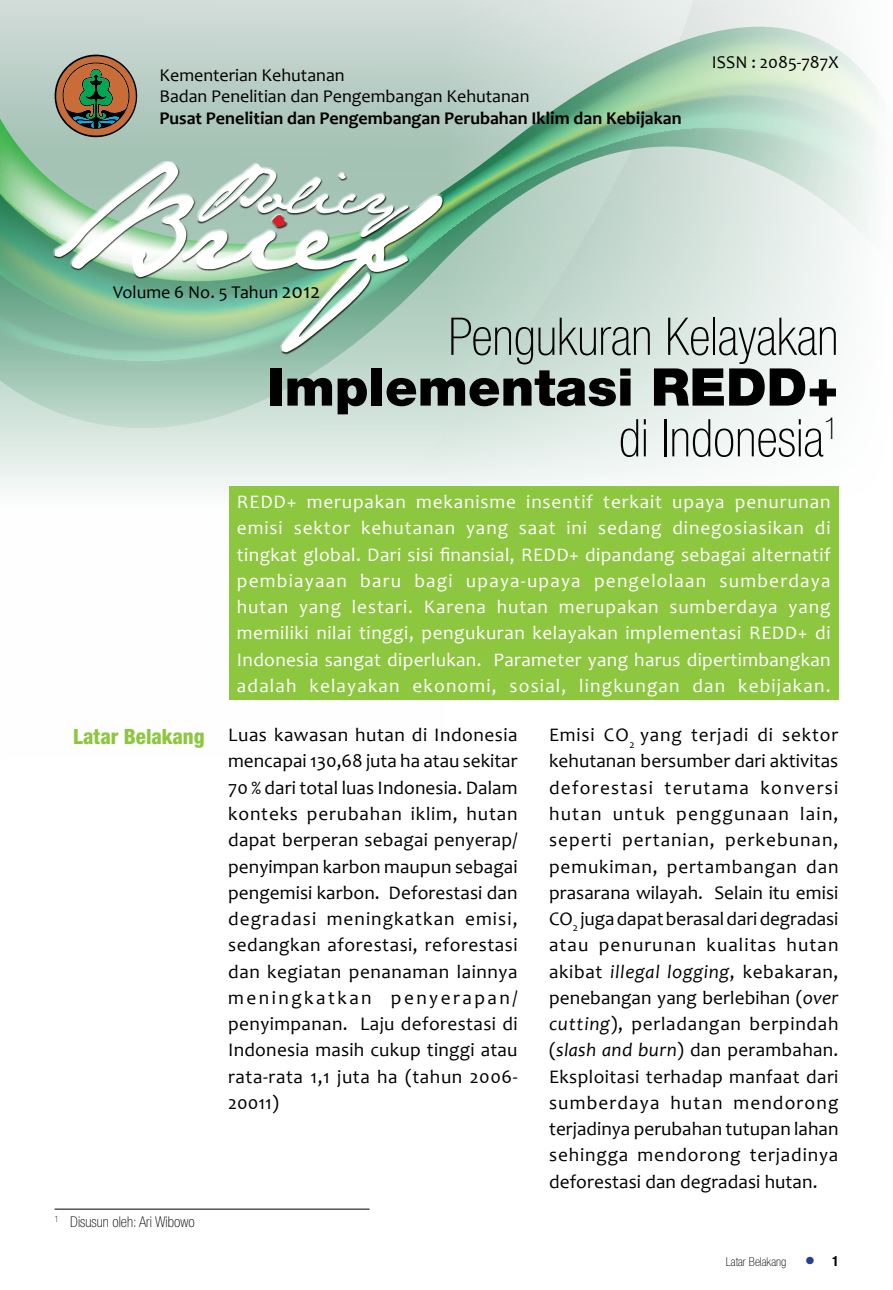
<style>
.page{position:relative;width:893px;height:1290px;background:#fff}
.page>*{position:absolute;margin:0;border:0;box-sizing:border-box;transform-origin:0 0}
.t1{font:900 51.98px/50.8px "Helvetica Neue LT Std";color:#000;text-align:right}
.t2{font:100 condensed 51.98px "Helvetica Neue LT Std";color:#000}
.t3{font:800 condensed 21px "Helvetica Neue LT Std";color:#8dc63f}
.t4{font:19.25px/26.2px "Candara";letter-spacing:.015em;color:#000;text-align:justify}
.t5{font:19.25px/26.2px "Candara";letter-spacing:.06em;color:#fff;text-align:justify}
.t6{font:18.03px/21.7px "Candara";color:#000}
.t7{font:700 18.03px "Candara";color:#000}
.t8{font:100 condensed 14.88px "Helvetica Neue LT Std";color:#000}
.t9{font:100 condensed 12.25px "Helvetica Neue LT Std";color:#000}
.s1{font-size:21px}
.s2{font-weight:100;font-stretch:condensed}
.s3{font-style:italic}
.s4{font-weight:700;font-size:21px;color:#25408f}
.s5{font-weight:700;font-size:14px}
</style>
<div class="page">
<svg style="left:0;top:0;width:839px;height:551px"></svg>
<svg style="left:0;top:32px;width:878px;height:68px;background:#c2d6cb"></svg>
<svg style="left:0;top:100px;width:878px;height:269px;background:#bed7cb"></svg>
<svg style="left:0;top:100px;width:388px;height:182px;background:#9bc1ac"></svg>
<div style="left:229px;top:486px;width:609px;height:214px;background:#8dc63f"></div>
<svg style="left:55px;top:55px;width:82px;height:82px;background:#857453"></svg>
<div style="left:53px;top:164px;width:392px;height:191px;background:#000;opacity:.75"></div>
<svg style="left:55px;top:162px;width:387px;height:190px"></svg>
<svg style="left:199px;top:164px;width:209px;height:73px"></svg>
<hr style="left:55px;top:1209px;width:315px;height:1px;background:#000">
<p class="t6" style="left:159px;top:64px;width:371px">Kementerian Kehutanan<br>Badan Penelitian dan Pengembangan Kehutanan</p>
<p class="t7" style="left:159px;top:107px;width:524px">Pusat Penelitian dan Pengembangan Perubahan Iklim dan Kebijakan</p>
<p class="t6" style="left:712px;top:51px;width:128px">ISSN : 2085-787X</p>
<p class="t6" style="left:113px;top:281px;width:209px">Volume 6 No. 5 Tahun <span class="s1">2012</span></p>
<h1 class="t2" style="left:448px;top:307px;width:392px">Pengukuran Kelayakan</h1>
<h1 class="t1" style="left:267px;top:361px;width:573px">Implementasi REDD+ <span class="s2">di Indonesia</span><sup>1</sup></h1>
<p class="t3" style="left:73px;top:724px;width:133px">Latar Belakang</p>
<p class="t8" style="left:55px;top:1213px;width:142px"><sup>1</sup> Disusun oleh: Ari Wibowo</p>
<p class="t5" style="left:237px;top:488px;width:595px">REDD+ merupakan mekanisme insentif terkait upaya penurunan emisi sektor kehutanan yang saat ini sedang dinegosiasikan di tingkat global. Dari sisi finansial, REDD+ dipandang sebagai alternatif pembiayaan baru bagi upaya-upaya pengelolaan sumberdaya hutan yang lestari. Karena hutan merupakan sumberdaya yang memiliki nilai tinggi, pengukuran kelayakan implementasi REDD+ di Indonesia sangat diperlukan. Parameter yang harus dipertimbangkan adalah kelayakan ekonomi, sosial, lingkungan dan kebijakan.</p>
<p class="t4" style="left:228px;top:722px;width:291px">Luas kawasan hutan di Indonesia mencapai 130,68 juta ha atau sekitar 70 % dari total luas Indonesia. Dalam konteks perubahan iklim, hutan dapat berperan sebagai penyerap/ penyimpan karbon maupun sebagai pengemisi karbon. Deforestasi dan degradasi meningkatkan emisi, sedangkan aforestasi, reforestasi dan kegiatan penanaman lainnya meningkatkan penyerapan/ penyimpanan. Laju deforestasi di Indonesia masih cukup tinggi atau rata-rata 1,1 juta ha (tahun 2006- 20011)</p>
<p class="t4" style="left:549px;top:722px;width:291px">Emisi CO<sub>2</sub> yang terjadi di sektor kehutanan bersumber dari aktivitas deforestasi terutama konversi hutan untuk penggunaan lain, seperti pertanian, perkebunan, pemukiman, pertambangan dan prasarana wilayah. Selain itu emisi CO<sub>2</sub> juga dapat berasal dari degradasi atau penurunan kualitas hutan akibat <span class="s3">illegal logging</span>, kebakaran, penebangan yang berlebihan (<span class="s3">over cutting</span>), perladangan berpindah (<span class="s3">slash and burn</span>) dan perambahan.<br>Eksploitasi terhadap manfaat dari sumberdaya hutan mendorong terjadinya perubahan tutupan lahan sehingga mendorong terjadinya deforestasi dan degradasi hutan.</p>
<p class="t9" style="left:726px;top:1255px;width:115px">Latar Belakang <span class="s4">•</span> <span class="s5">1</span></p>
</div>
